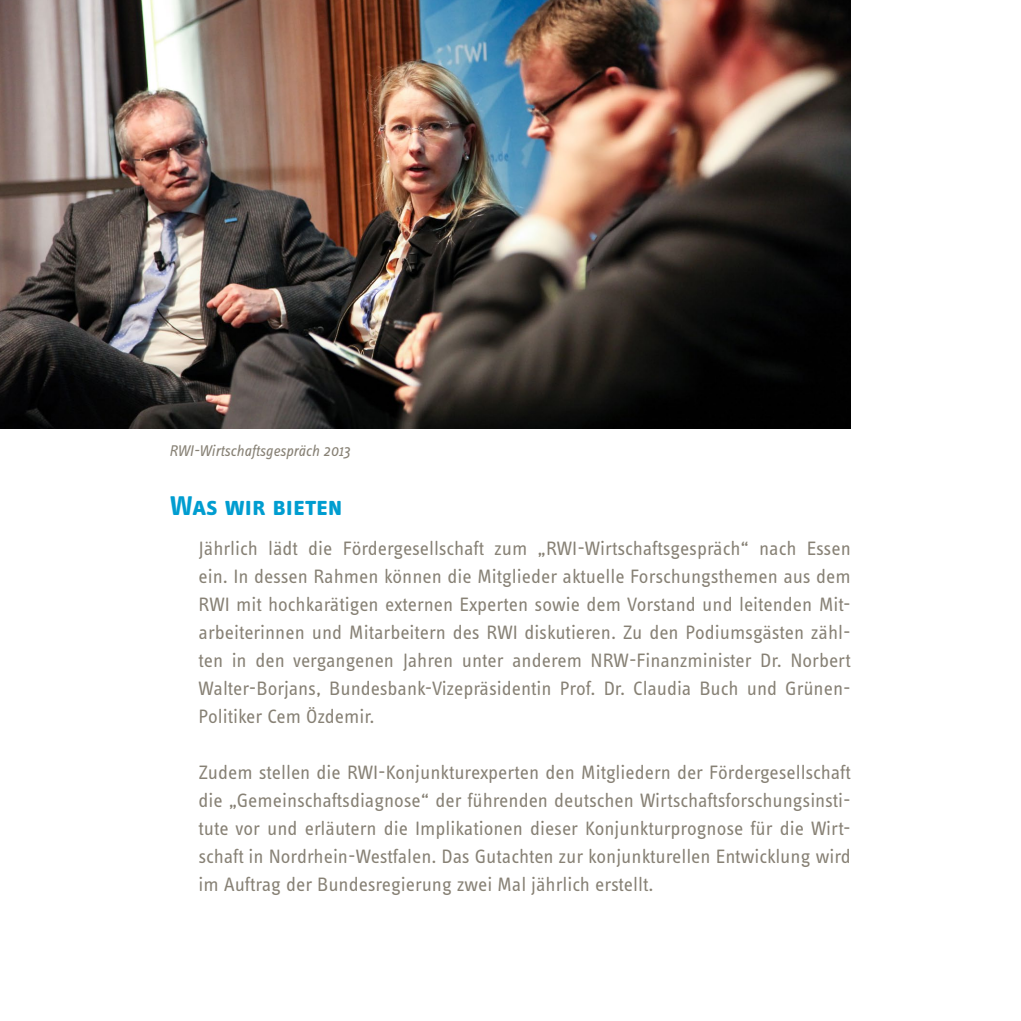
<style>
.page{position:relative;width:1021px;height:1021px;background:#fff}
.page>*{position:absolute;margin:0;border:0;box-sizing:border-box;transform-origin:0 0}
.t1{font:700 28px "Info OT Text";letter-spacing:-.005em;color:#009dd0}
.t2{font:20px/28px "Info OT Text";color:#878175;text-align:justify}
.t3{font:italic 16px "Info OT Text";letter-spacing:-.005em;color:#878175}
</style>
<div class="page">
<img style="left:0;top:0;width:850px;height:428px">
<p class="t3" style="left:169px;top:441px;width:182px">RWI-Wirtschaftsgespräch 2013</p>
<h1 class="t1" style="left:170px;top:488px;width:174px">Was wir bieten</h1>
<p class="t2" style="left:198px;top:533px;width:654px">Jährlich lädt die Fördergesellschaft zum „RWI-Wirtschaftsgespräch“ nach Essen ein. In dessen Rahmen können die Mitglieder aktuelle Forschungsthemen aus dem RWI mit hochkarätigen externen Experten sowie dem Vorstand und leitenden Mit&shy;arbeiterinnen und Mitarbeitern des RWI diskutieren. Zu den Podiumsgästen zähl&shy;ten in den vergangenen Jahren unter anderem NRW-Finanzminister Dr. Norbert Walter-Borjans, Bundesbank-Vizepräsidentin Prof. Dr. Claudia Buch und Grünen-Politiker Cem Özdemir.</p>
<p class="t2" style="left:198px;top:757px;width:653px">Zudem stellen die RWI-Konjunkturexperten den Mitgliedern der Fördergesellschaft die „Gemeinschaftsdiagnose“ der führenden deutschen Wirtschaftsforschungsinsti&shy;tute vor und erläutern die Implikationen dieser Konjunkturprognose für die Wirt&shy;schaft in Nordrhein-Westfalen. Das Gutachten zur konjunkturellen Entwicklung wird im Auftrag der Bundesregierung zwei Mal jährlich erstellt.</p>
</div>
